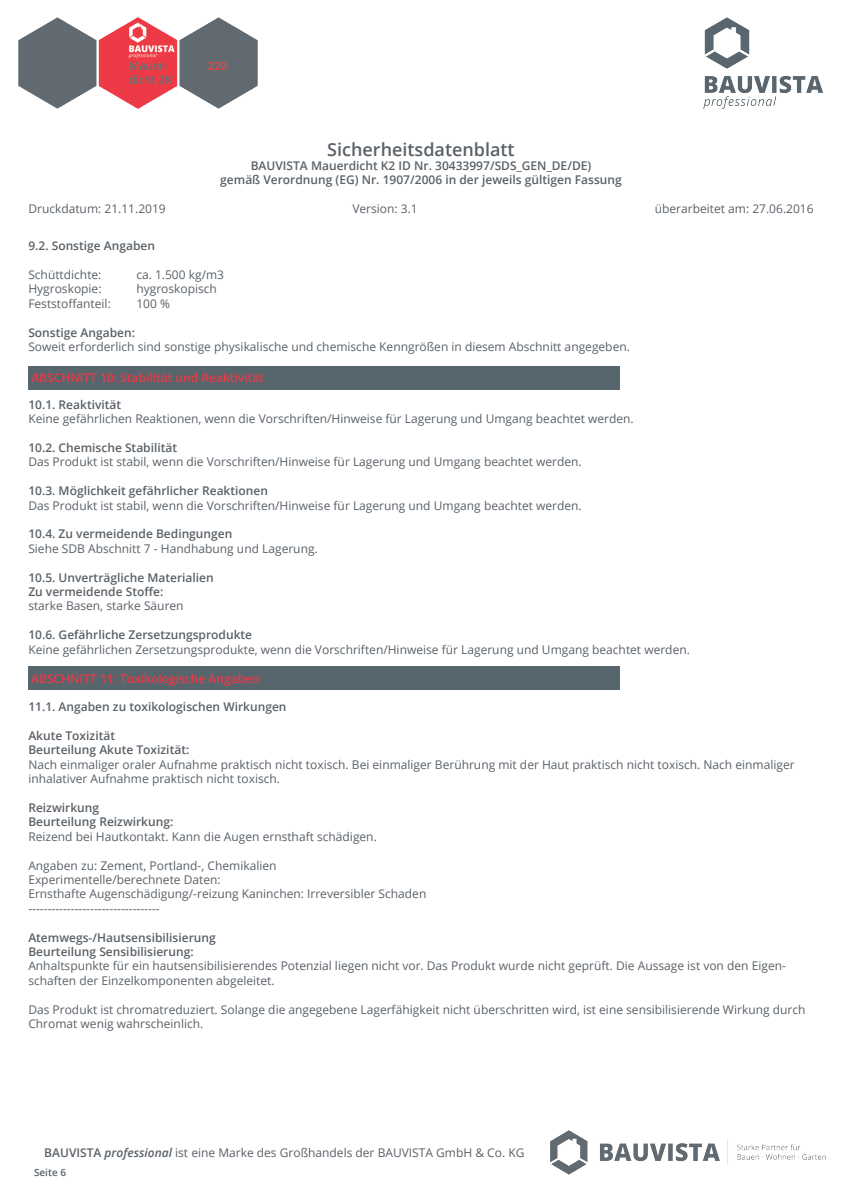
<style>
.page{position:relative;width:842px;height:1191px;background:#fff}
.page>*{position:absolute;margin:0;border:0;box-sizing:border-box;transform-origin:0 0}
.t1{font:600 18px "Open Sans";color:#596168}
.t2{font:12px/14.4px "Open Sans";color:#596168}
.t3{font:600 12px/14.4px "Open Sans";color:#596168}
.t4{font:600 12px "Open Sans";color:#ee3846}
.t5{font:600 10px "Open Sans";color:#596168}
.s1{font-weight:600}
.s2{font-weight:600;font-style:italic}
</style>
<div class="page">
<img style="left:550px;top:1130px;width:275px;height:44px">
<img style="left:704px;top:18px;width:119px;height:91px">
<img style="left:18px;top:18px;width:240px;height:90px">
<div style="left:28px;top:666px;width:592px;height:24px;background:#57656d"></div>
<div style="left:29px;top:366px;width:591px;height:23px;background:#57656d"></div>
<h1 class="t1" style="left:327px;top:137px;width:189px">Sicherheitsdatenblatt</h1>
<p class="t3" style="left:220px;top:158px;width:403px;text-align:center">BAUVISTA Mauerdicht K2 ID Nr. 30433997/SDS_GEN_DE/DE)<br>gemäß Verordnung (EG) Nr. 1907/2006 in der jeweils gültigen Fassung</p>
<p class="t2" style="left:28px;top:201px;width:139px">Druckdatum: 21.11.2019</p>
<p class="t2" style="left:352px;top:201px;width:67px">Version: 3.1</p>
<p class="t2" style="left:655px;top:201px;width:160px">überarbeitet am: 27.06.2016</p>
<p class="t3" style="left:28px;top:238px;width:128px">9.2. Sonstige Angaben</p>
<p class="t2" style="left:28px;top:267px;width:75px">Schüttdichte:</p>
<p class="t2" style="left:136px;top:267px;width:89px">ca. 1.500 kg/m3</p>
<p class="t2" style="left:28px;top:281px;width:75px">Hygroskopie:</p>
<p class="t2" style="left:136px;top:281px;width:82px">hygroskopisch</p>
<p class="t2" style="left:28px;top:296px;width:84px">Feststoffanteil:</p>
<p class="t2" style="left:136px;top:296px;width:35px">100 %</p>
<p class="t3" style="left:28px;top:325px;width:108px">Sonstige Angaben:</p>
<p class="t2" style="left:28px;top:339px;width:603px">Soweit erforderlich sind sonstige physikalische und chemische Kenngrößen in diesem Abschnitt angegeben.</p>
<p class="t4" style="left:31px;top:369px;width:234px">ABSCHNITT 10: Stabilität und Reaktivität</p>
<p class="t3" style="left:28px;top:397px;width:94px">10.1. Reaktivität</p>
<p class="t2" style="left:28px;top:411px;width:607px">Keine gefährlichen Reaktionen, wenn die Vorschriften/Hinweise für Lagerung und Umgang beachtet werden.</p>
<p class="t3" style="left:28px;top:440px;width:150px">10.2. Chemische Stabilität</p>
<p class="t2" style="left:28px;top:454px;width:555px">Das Produkt ist stabil, wenn die Vorschriften/Hinweise für Lagerung und Umgang beachtet werden.</p>
<p class="t3" style="left:28px;top:483px;width:241px">10.3. Möglichkeit gefährlicher Reaktionen</p>
<p class="t2" style="left:28px;top:497px;width:555px">Das Produkt ist stabil, wenn die Vorschriften/Hinweise für Lagerung und Umgang beachtet werden.</p>
<p class="t3" style="left:28px;top:526px;width:206px">10.4. Zu vermeidende Bedingungen</p>
<p class="t2" style="left:28px;top:541px;width:291px">Siehe SDB Abschnitt 7 - Handhabung und Lagerung.</p>
<p class="t3" style="left:28px;top:570px;width:187px">10.5. Unverträgliche Materialien<br>Zu vermeidende Stoffe:</p>
<p class="t2" style="left:28px;top:598px;width:157px">starke Basen, starke Säuren</p>
<p class="t3" style="left:28px;top:627px;width:225px">10.6. Gefährliche Zersetzungsprodukte</p>
<p class="t2" style="left:28px;top:641px;width:663px">Keine gefährlichen Zersetzungsprodukte, wenn die Vorschriften/Hinweise für Lagerung und Umgang beachtet werden.</p>
<p class="t4" style="left:31px;top:670px;width:230px">ABSCHNITT 11: Toxikologische Angaben</p>
<p class="t3" style="left:28px;top:699px;width:260px">11.1. Angaben zu toxikologischen Wirkungen</p>
<p class="t3" style="left:28px;top:728px;width:163px">Akute Toxizität<br>Beurteilung Akute Toxizität:</p>
<p class="t2" style="left:28px;top:757px;width:768px">Nach einmaliger oraler Aufnahme praktisch nicht toxisch. Bei einmaliger Berührung mit der Haut praktisch nicht toxisch. Nach einmaliger inhalativer Aufnahme praktisch nicht toxisch.</p>
<p class="t3" style="left:28px;top:800px;width:147px">Reizwirkung<br>Beurteilung Reizwirkung:</p>
<p class="t2" style="left:28px;top:829px;width:350px">Reizend bei Hautkontakt. Kann die Augen ernsthaft schädigen.</p>
<p class="t2" style="left:28px;top:857px;width:399px">Angaben zu: Zement, Portland-, Chemikalien Experimentelle/berechnete Daten:<br>Ernsthafte Augenschädigung/-reizung Kaninchen: Irreversibler Schaden ----------------------------------</p>
<p class="t3" style="left:28px;top:930px;width:189px">Atemwegs-/Hautsensibilisierung<br>Beurteilung Sensibilisierung:</p>
<p class="t2" style="left:28px;top:958px;width:759px">Anhaltspunkte für ein hautsensibilisierendes Potenzial liegen nicht vor. Das Produkt wurde nicht geprüft. Die Aussage ist von den Eigen&shy;schaften der Einzelkomponenten abgeleitet.</p>
<p class="t2" style="left:28px;top:1001px;width:779px">Das Produkt ist chromatreduziert. Solange die angegebene Lagerfähigkeit nicht überschritten wird, ist eine sensibilisierende Wirkung durch<br>Chromat wenig wahrscheinlich.</p>
<p class="t2" style="left:44px;top:1145px;width:482px"><span class="s1">BAUVISTA</span> <span class="s2">professional</span> ist eine Marke des Großhandels der BAUVISTA GmbH &amp; Co. KG</p>
<p class="t5" style="left:34px;top:1165px;width:34px">Seite 6</p>
</div>
